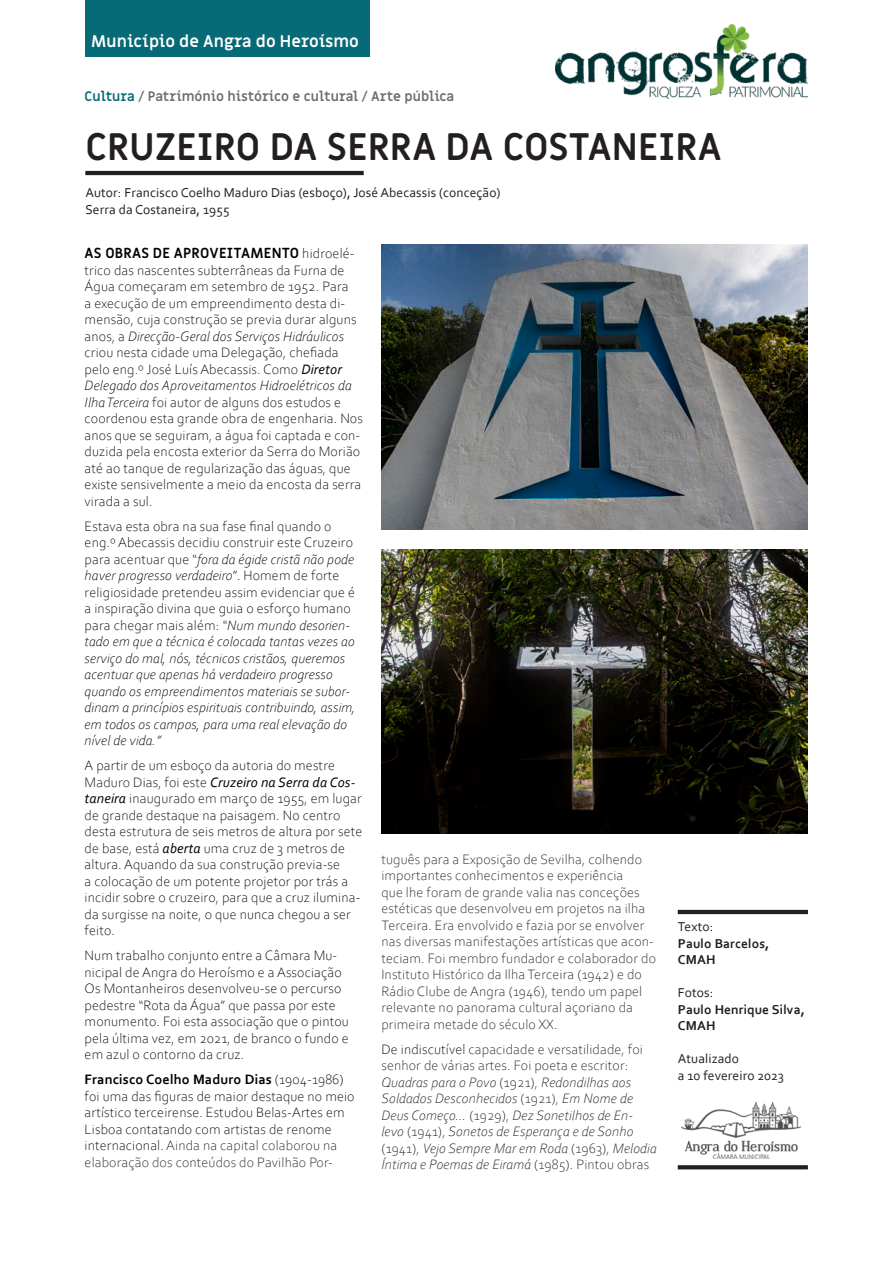
<style>
.page{position:relative;width:893px;height:1263px;background:#fff}
.page>*{position:absolute;margin:0;border:0;box-sizing:border-box;transform-origin:0 0}
.tit{font:700 37.5px "Miriam Libre";color:#231f20}
.t1{font:700 16.5px "Miriam Libre";color:#fff}
.txt{font:300 14.25px/16.5px "Corbel";letter-spacing:.01em;color:#000}
.txt-2{font:italic 300 14.25px/16.5px "Corbel";letter-spacing:.01em;color:#000}
.txt-3{font:300 14.25px/16.5px "Corbel";letter-spacing:.01em;color:#202122}
.txt-4{font:italic 300 14.25px/16.5px "Corbel";letter-spacing:.01em;color:#231f20}
.ficha{font:13.5px "Corbel";letter-spacing:.01em;color:#231f20}
.legenda_bold{font:700 13.5px "Miriam Libre";letter-spacing:-.005em;color:#6c6d70}
.ficha-2{font:700 13.5px/16.5px "Corbel";letter-spacing:.01em;color:#231f20}
.ficha-bold{font:700 13.5px/16.5px "Corbel";letter-spacing:.01em;color:#231f20}
.s1{color:#076a77}
.s2{font-family:"Miriam Libre";font-weight:700}
.s3{font-style:italic}
.s4{font-weight:400;font-style:italic}
.s5{font-style:normal}
.s6{font-weight:700}
.s7{color:#202122}
.s8{font-style:normal;color:#000}
.s9{font-weight:400}
</style>
<div class="page">
<img style="left:556px;top:24px;width:252px;height:74px">
<div style="left:85px;top:0;width:284px;height:57px;background:#076a77"></div>
<img style="left:682px;top:1103px;width:119px;height:56px">
<svg style="left:678px;top:1165px;width:130px;height:4px"></svg>
<hr style="left:85px;top:171px;width:279px;height:4px;background:#231f20">
<hr style="left:678px;top:910px;width:130px;height:4px;background:#231f20">
<img style="left:381px;top:244px;width:427px;height:285px">
<img style="left:381px;top:549px;width:426px;height:285px">
<p class="t1" style="left:91px;top:31px;width:269px">Município de Angra do Heroísmo</p>
<p class="legenda_bold" style="left:85px;top:88px;width:371px"><span class="s1">Cultura</span> / Património histórico e cultural / Arte pública</p>
<p class="tit" style="left:85px;top:123px;width:638px">CRUZEIRO DA SERRA DA COSTANEIRA</p>
<p class="ficha" style="left:85px;top:184px;width:417px">Autor: Francisco Coelho Maduro Dias (esboço), José Abecassis (conceção)</p>
<p class="ficha" style="left:85px;top:201px;width:146px">Serra da Costaneira, 1955</p>
<p class="txt" style="left:85px;top:245px;width:280px"><span class="s2">AS OBRAS DE APROVEITAMENTO</span> hidroelé&shy;trico das nascentes subterrâneas da Furna de Água começaram em setembro de 1952. Para<br>a execução de um empreendimento desta di&shy;mensão, cuja construção se previa durar alguns anos, a <span class="s3">Direcção-Geral dos Serviços Hidráulicos </span>criou nesta cidade uma Delegação, chefiada pelo eng.º José Luís Abecassis. Como <span class="s4">Diretor </span><span class="s3">Delegado dos Aproveitamentos Hidroelétricos da Ilha Terceira</span> foi autor de alguns dos estudos e coordenou esta grande obra de engenharia. Nos anos que se seguiram, a água foi captada e con&shy;duzida pela encosta exterior da Serra do Morião até ao tanque de regularização das águas, que existe sensivelmente a meio da encosta da serra virada a sul.</p>
<p class="txt-2" style="left:85px;top:517px;width:273px"><span class="s5">Estava esta obra na sua fase final quando o eng.º Abecassis decidiu construir este Cruzeiro para acentuar que “</span>fora da égide cristã não pode haver progresso verdadeiro<span class="s5">”. Homem de forte religiosidade pretendeu assim evidenciar que é a inspiração divina que guia o esforço humano para chegar mais além:</span> “Num mundo desorien&shy;tado em que a técnica é colocada tantas vezes ao serviço do mal, nós, técnicos cristãos, queremos acentuar que apenas há verdadeiro progresso quando os empreendimentos materiais se subor&shy;dinam a princípios espirituais contribuindo, assim, em todos os campos, para uma real elevação do nível de vida.”</p>
<p class="txt" style="left:85px;top:757px;width:279px">A partir de um esboço da autoria do mestre Maduro Dias, foi este <span class="s4">Cruzeiro na Serra da Cos&shy;taneira</span> inaugurado em março de 1955, em lugar de grande destaque na paisagem. No centro desta estrutura de seis metros de altura por sete de base, está <span class="s4">aberta</span> uma cruz de 3 metros de altura. Aquando da sua construção previa-se<br>a colocação de um potente projetor por trás a incidir sobre o cruzeiro, para que a cruz ilumina&shy;da surgisse na noite, o que nunca chegou a ser feito.</p>
<p class="txt" style="left:85px;top:947px;width:266px">Num trabalho conjunto entre a Câmara Mu&shy;nicipal de Angra do Heroísmo e a Associação Os Montanheiros desenvolveu-se o percurso pedestre “Rota da Água” que passa por este monumento. Foi esta associação que o pintou pela última vez, em 2021, de branco o fundo e em azul o contorno da cruz.</p>
<p class="txt" style="left:85px;top:1071px;width:271px"><span class="s6">Francisco Coelho Maduro Dias</span> (1904-1986) foi uma das figuras de maior destaque no meio artístico terceirense. Estudou Belas-Artes em Lisboa contatando com artistas de renome internacional. <span class="s7">Ainda na capital colaborou na elaboração dos conteúdos do Pavilhão Por-</span></p>
<p class="txt-3" style="left:381px;top:850px;width:276px">tuguês para a Exposição de Sevilha, colhendo importantes conhecimentos e experiência<br>que lhe foram de grande valia nas conceções estéticas que desenvolveu em projetos na ilha Terceira. Era envolvido e fazia por se envolver nas diversas manifestações artísticas que acon&shy;teciam. Foi membro fundador e colaborador do Instituto Histórico da Ilha Terceira (1942) e do Rádio Clube de Angra (1946), tendo um papel relevante no panorama cultural açoriano da primeira metade do século XX.</p>
<p class="txt-4" style="left:381px;top:1040px;width:277px"><span class="s8">De indiscutível</span> <span class="s5">capacidade e versatilidade, foi senhor de várias artes. Foi poeta e escritor:<br></span>Quadras para o Povo <span class="s5">(1921),</span> Redondilhas aos Soldados Desconhecidos <span class="s5">(1921),</span> Em Nome de Deus Começo... <span class="s5">(1929),</span> Dez Sonetilhos de En&shy;levo <span class="s5">(1941),</span> Sonetos de Esperança e de Sonho <span class="s5">(1941),</span> Vejo Sempre Mar em Roda <span class="s5">(1963),</span> Melodia Íntima e Poemas de Eiramá <span class="s5">(1985). Pintou obras</span></p>
<p class="ficha" style="left:678px;top:918px;width:37px">Texto:</p>
<p class="ficha-bold" style="left:678px;top:935px;width:93px">Paulo Barcelos,<br>CMAH</p>
<p class="ficha-2" style="left:678px;top:984px;width:129px"><span class="s9">Fotos:<br></span>Paulo Henrique Silva,<br>CMAH</p>
<p class="ficha" style="left:678px;top:1050px;width:63px">Atualizado</p>
<p class="ficha" style="left:678px;top:1067px;width:108px">a 10 fevereiro 2023</p>
</div>
